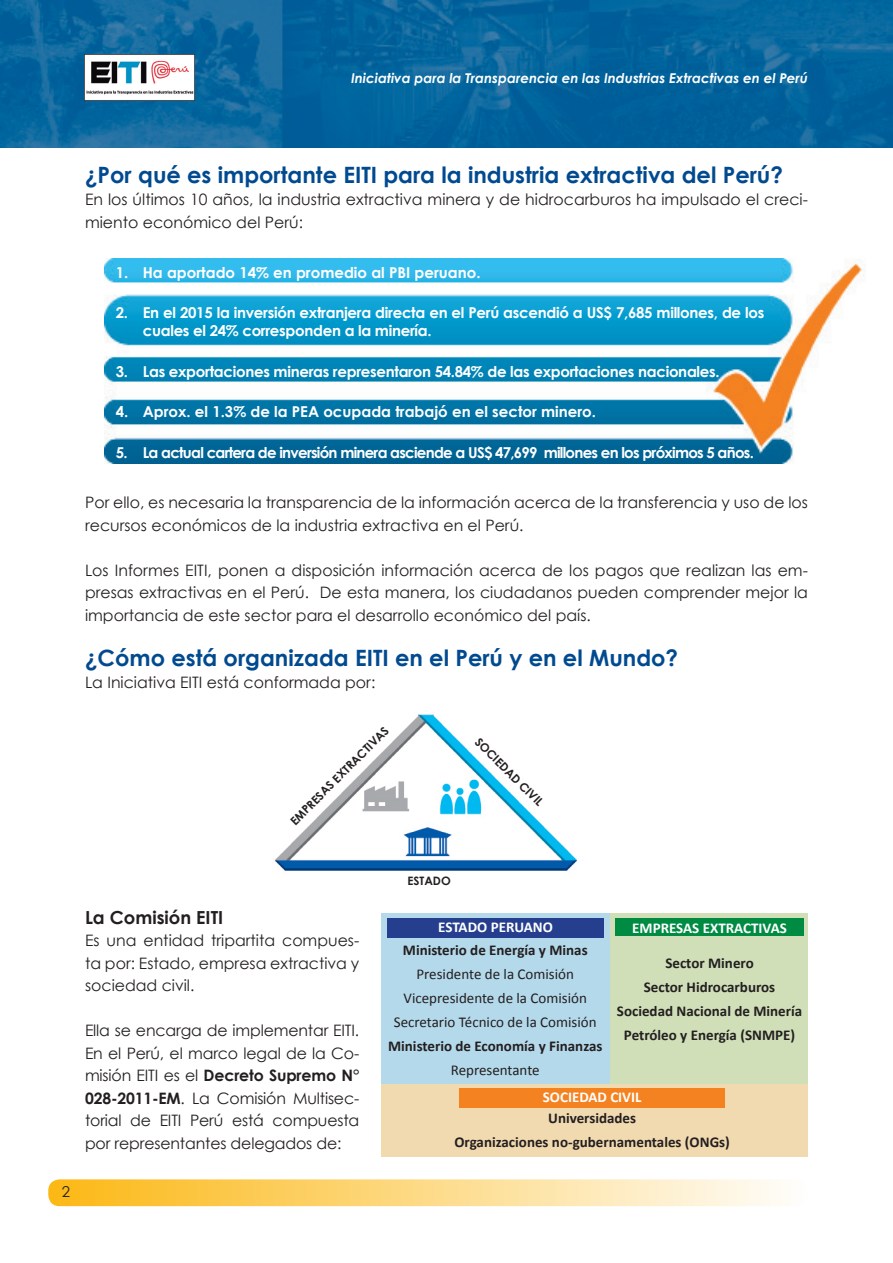
<style>
.page{position:relative;width:893px;height:1263px;background:#fff}
.page>*{position:absolute;margin:0;border:0;box-sizing:border-box;transform-origin:0 0}
.t1{font:700 22.5px "Century Gothic";color:#014a90}
.t2{font:700 18px "Century Gothic";color:#231f20}
.t3{font:15.75px/22.5px "Century Gothic";color:#231f20;text-align:justify}
.t4{font:700 15px/24px "Calibri";color:#231f20;text-align:center}
.t5{font:700 15px/18px "Century Gothic";letter-spacing:-.02em;color:#fff}
.t6{font:15px/24px "Calibri";color:#231f20;text-align:center}
.t7{font:700 15px "Century Gothic";color:#fff}
.t8{font:700 15px "Century Gothic";letter-spacing:-.05em;color:#fff}
.t9{font:700 15px "Calibri";color:#fff}
.t10{font:15px "Century Gothic";color:#231f20}
.t11{font:italic 700 13.5px "Century Gothic";color:#fff}
.t12{font:700 11.55px "Century Gothic";color:#231f20}
.s1{font-weight:700}
</style>
<div class="page">
<img style="left:105px;top:259px;width:761px;height:205px">
<img style="left:0;top:0;width:893px;height:147px">
<div style="left:610px;top:914px;width:198px;height:170px;background:#d0dfb8"></div>
<div style="left:615px;top:918px;width:189px;height:18px;background:#008b43"></div>
<div style="left:381px;top:914px;width:229px;height:170px;background:#b4d9eb"></div>
<div style="left:381px;top:1084px;width:427px;height:73px;background:#f2dab0"></div>
<div style="left:459px;top:1089px;width:266px;height:19px;background:#f58220"></div>
<div style="left:387px;top:918px;width:217px;height:20px;background:#253f8e"></div>
<img style="left:84px;top:55px;width:110px;height:45px">
<div style="left:48px;top:1179px;width:759px;height:28px;background:linear-gradient(to right,#fcb814,#fefefc);border-radius:12px"></div>
<div style="left:47px;top:1178px;width:761px;height:30px;border:2px solid #fff;border-radius:12px"></div>
<img style="left:274px;top:714px;width:303px;height:157px">
<svg style="left:286px;top:722px;width:111px;height:111px"></svg>
<svg style="left:452px;top:718px;width:111px;height:111px"></svg>
<p class="t11" style="left:351px;top:70px;width:458px">Iniciativa para la Transparencia en las Industrias Extractivas en el Perú</p>
<h1 class="t1" style="left:85px;top:160px;width:699px">¿Por qué es importante EITI para la industria extractiva del Perú?</h1>
<p class="t3" style="left:85px;top:188px;width:724px">En los últimos 10 años, la industria extractiva minera y de hidrocarburos ha impulsado el creci&shy;miento económico del Perú:</p>
<p class="t7" style="left:116px;top:263px;width:366px">1. Ha aportado 14% en promedio al PBI peruano.</p>
<p class="t5" style="left:143px;top:303px;width:623px;text-indent:-27px">2. En el 2015 la inversión extranjera directa en el Perú ascendió a US$ 7,685 millones, de los cuales el 24% corresponden a la minería.</p>
<p class="t5" style="left:116px;top:362px;width:605px">3. Las exportaciones mineras representaron 54.84% de las exportaciones nacionales.</p>
<p class="t7" style="left:116px;top:402px;width:482px">4. Aprox. el 1.3% de la PEA ocupada trabajó en el sector minero.</p>
<p class="t8" style="left:116px;top:443px;width:640px">5. La actual cartera de inversión minera asciende a US$ 47,699 millones en los próximos 5 años.</p>
<p class="t3" style="left:85px;top:491px;width:724px">Por ello, es necesaria la transparencia de la información acerca de la transferencia y uso de los recursos económicos de la industria extractiva en el Perú.</p>
<p class="t3" style="left:85px;top:558px;width:724px">Los Informes EITI, ponen a disposición información acerca de los pagos que realizan las em&shy;presas extractivas en el Perú. De esta manera, los ciudadanos pueden comprender mejor la importancia de este sector para el desarrollo económico del país.</p>
<h1 class="t1" style="left:85px;top:643px;width:595px">¿Cómo está organizada EITI en el Perú y en el Mundo?</h1>
<p class="t3" style="left:85px;top:671px;width:292px">La Iniciativa EITI está conformada por:</p>
<p class="t12" style="left:287px;top:818px;width:135px;rotate:-45deg">EMPRESAS EXTRACTIVAS</p>
<p class="t12" style="left:482px;top:734px;width:92px;rotate:45deg">SOCIEDAD CIVIL</p>
<p class="t10" style="left:62px;top:1182px;width:10px">2</p>
<p class="t2" style="left:85px;top:906px;width:140px">La Comisión EITI</p>
<p class="t3" style="left:85px;top:929px;width:276px">Es una entidad tripartita compues&shy;ta por: Estado, empresa extractiva y sociedad civil.</p>
<p class="t3" style="left:85px;top:1019px;width:276px">Ella se encarga de implementar EITI.<br>En el Perú, el marco legal de la Co&shy;misión EITI es el <span class="s1">Decreto Supremo N° 028-2011-EM</span>. La Comisión Multisec&shy;torial de EITI Perú está compuesta por representantes delegados de:</p>
<p class="t12" style="left:407px;top:874px;width:45px">ESTADO</p>
<p class="t9" style="left:438px;top:921px;width:116px">ESTADO PERUANO</p>
<p class="t9" style="left:632px;top:921px;width:156px">EMPRESAS EXTRACTIVAS</p>
<p class="t4" style="left:403px;top:939px;width:186px">Ministerio de Energía y Minas</p>
<p class="t6" style="left:394px;top:963px;width:204px">Presidente de la Comisión<br>Vicepresidente de la Comisión<br>Secretario Técnico de la Comisión</p>
<p class="t4" style="left:388px;top:1035px;width:216px">Ministerio de Economía y Finanzas</p>
<p class="t6" style="left:451px;top:1059px;width:90px">Representante</p>
<p class="t4" style="left:617px;top:952px;width:187px">Sector Minero<br>Sector Hidrocarburos<br>Sociedad Nacional de Minería<br>Petróleo y Energía (SNMPE)</p>
<p class="t9" style="left:543px;top:1091px;width:100px">SOCIEDAD CIVIL</p>
<p class="t4" style="left:454px;top:1107px;width:277px">Universidades<br>Organizaciones no-gubernamentales (ONGs)</p>
</div>
